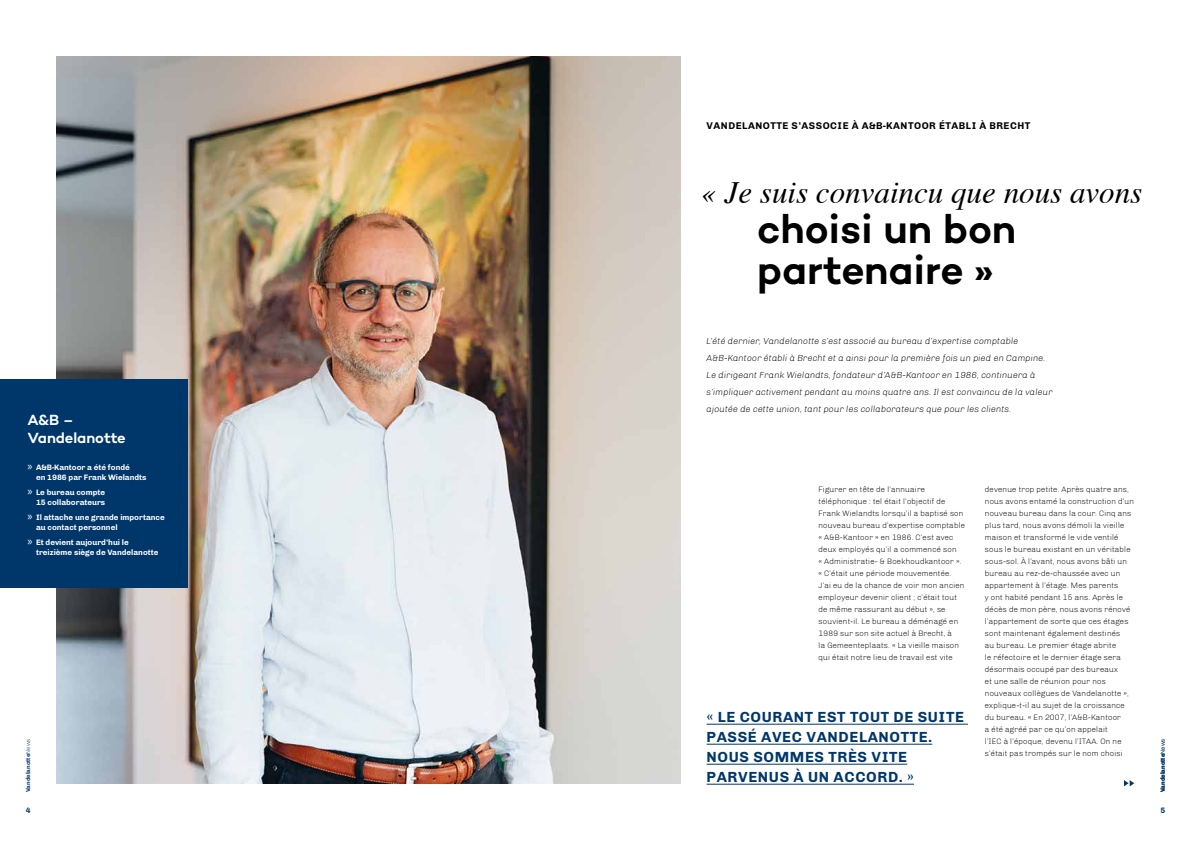
<style>
.page{position:relative;width:1191px;height:842px;background:#fff}
.page>*{position:absolute;margin:0;border:0;box-sizing:border-box;transform-origin:0 0}
.t1{font:600 41px/41px "Campton";color:#000}
.t2{font:italic 31px "Times";color:#000}
.t3{font:700 15px/20px "Chivo";letter-spacing:.04em;color:#00376b}
.t4{font:600 15px/18px "Campton";letter-spacing:-.005em;color:#fff}
.t5{font:700 10px "Chivo";letter-spacing:.05em;color:#000}
.t6{font:italic 300 9px/17px "Chivo";color:#000}
.t7{font:300 8px/12px "Chivo";color:#000}
.t8{font:700 8px/10px "Chivo";color:#fff}
.t9{font:700 8px "Chivo";color:#00376b}
.t10{font:700 6px "Chivo";color:#00376b}
.s1{font-family:"Myriad Pro";font-weight:400;font-size:12px}
.s2{font-weight:300}
</style>
<div class="page">
<img style="left:57px;top:57px;width:623px;height:726px">
<div style="left:0;top:379px;width:187px;height:209px;background:#00376b"></div>
<svg style="left:1124px;top:780px;width:10px;height:6px"></svg>
<hr style="left:706px;top:724px;width:262px;height:1px;background:#00376b">
<hr style="left:706px;top:744px;width:226px;height:1px;background:#00376b">
<hr style="left:706px;top:764px;width:201px;height:1px;background:#00376b">
<hr style="left:706px;top:784px;width:208px;height:1px;background:#00376b">
<p class="t5" style="left:706px;top:120px;width:325px">VANDELANOTTE S’ASSOCIE À A&amp;B-KANTOOR ÉTABLI À BRECHT</p>
<h2 class="t2" style="left:701px;top:166px;width:442px">« Je suis convaincu que nous avons</h2>
<h1 class="t1" style="left:757px;top:208px;width:261px">choisi un bon partenaire »</h1>
<p class="t6" style="left:706px;top:333px;width:348px">L’été dernier, Vandelanotte s’est associé au bureau d’expertise comptable A&amp;B-Kantoor établi à Brecht et a ainsi pour la première fois un pied en Campine.<br>Le dirigeant Frank Wielandts, fondateur d’A&amp;B-Kantoor en 1986, continuera à s’impliquer activement pendant au moins quatre ans. Il est convaincu de la valeur ajoutée de cette union, tant pour les collaborateurs que pour les clients.</p>
<h3 class="t4" style="left:28px;top:411px;width:100px">A&amp;B –<br>Vandelanotte</h3>
<p class="t8" style="left:36px;top:462px;width:112px;text-indent:-9px"><span class="s1">»</span> A&amp;B-Kantoor a été fondé<br>en 1986 par Frank Wielandts</p>
<p class="t8" style="left:28px;top:487px;width:79px;text-align:right"><span class="s1">»</span> Le bureau compte<br>15 collaborateurs</p>
<p class="t8" style="left:36px;top:512px;width:130px;text-indent:-9px"><span class="s1">»</span> Il attache une grande importance au contact personnel</p>
<p class="t8" style="left:36px;top:537px;width:124px;text-indent:-9px"><span class="s1">»</span> Et devient aujourd’hui le treizième siège de Vandelanotte</p>
<p class="t7" style="left:818px;top:483px;width:148px">Figurer en tête de l’annuaire téléphonique : tel était l’objectif de Frank Wielandts lorsqu’il a baptisé son nouveau bureau d’expertise comptable « A&amp;B-Kantoor » en 1986. C’est avec deux employés qu’il a commencé son<br>« Administratie- &amp; Boekhoudkantoor ». « C’était une période mouvementée.<br>J’ai eu de la chance de voir mon ancien employeur devenir client ; c’était tout de même rassurant au début », se souvient-il. Le bureau a déménagé en 1989 sur son site actuel à Brecht, à<br>la Gemeenteplaats. « La vieille maison qui était notre lieu de travail est vite</p>
<p class="t7" style="left:985px;top:483px;width:151px">devenue trop petite. Après quatre ans, nous avons entamé la construction d’un nouveau bureau dans la cour. Cinq ans plus tard, nous avons démoli la vieille maison et transformé le vide ventilé sous le bureau existant en un véritable sous-sol. À l’avant, nous avons bâti un bureau au rez-de-chaussée avec un appartement à l’étage. Mes parents<br>y ont habité pendant 15 ans. Après le décès de mon père, nous avons rénové l’appartement de sorte que ces étages sont maintenant également destinés<br>au bureau. Le premier étage abrite<br>le réfectoire et le dernier étage sera désormais occupé par des bureaux<br>et une salle de réunion pour nos nouveaux collègues de Vandelanotte », explique-t-il au sujet de la croissance du bureau. « En 2007, l’A&amp;B-Kantoor<br>a été agréé par ce qu’on appelait<br>l’IEC à l’époque, devenu l’ITAA. On ne s’était pas trompés sur le nom choisi</p>
<h3 class="t3" style="left:706px;top:707px;width:259px">« LE COURANT EST TOUT DE SUITE<br>PASSÉ AVEC VANDELANOTTE.<br>NOUS SOMMES TRÈS VITE<br>PARVENUS À UN ACCORD. »</h3>
<p class="t10" style="left:24px;top:792px;width:55px;rotate:-90deg">Vandelanotte<span class="s2">News</span></p>
<p class="t10" style="left:1159px;top:792px;width:55px;rotate:-90deg">Vandelanotte<span class="s2">News</span></p>
<p class="t9" style="left:26px;top:806px;width:6px">4</p>
<p class="t9" style="left:1160px;top:806px;width:6px">5</p>
</div>
